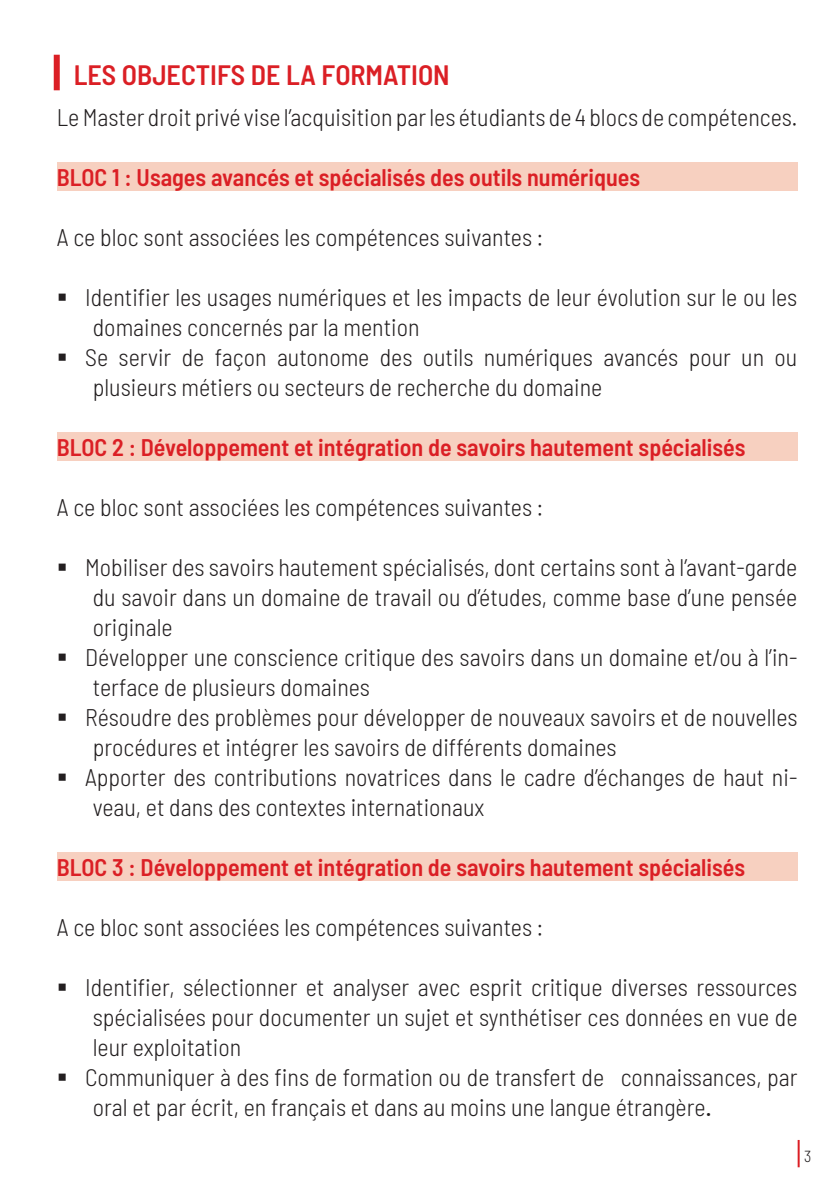
<style>
.page{position:relative;width:840px;height:1191px;background:#fff}
.page>*{position:absolute;margin:0;border:0;box-sizing:border-box;transform-origin:0 0}
.t1{font:600 semi-condensed 28px "Barlow";color:#db1f25}
.t2{font:300 semi-condensed 24px "Barlow";color:#231f20}
.t3{font:600 semi-condensed 24px "Barlow";color:#db1f25}
.t4{font:300 semi-condensed 16px "Barlow";color:#231f20}
.s1{font-weight:500}
</style>
<div class="page">
<hr style="left:797px;top:1140px;width:2px;height:27px;background:#db1f25">
<div style="left:54px;top:55px;width:6px;height:35px;background:#db1f25"></div>
<div style="left:57px;top:162px;width:740px;height:29px;background:#f7d0c0"></div>
<div style="left:57px;top:432px;width:740px;height:29px;background:#f7d0c0"></div>
<div style="left:57px;top:852px;width:740px;height:29px;background:#f7d0c0"></div>
<p class="t1" style="left:74px;top:54px;width:377px">LES OBJECTIFS DE LA FORMATION</p>
<p class="t2" style="left:57px;top:100px;width:741px">Le Master droit privé vise l’acquisition par les étudiants de 4 blocs de compétences.</p>
<p class="t3" style="left:57px;top:160px;width:584px">BLOC 1 : Usages avancés et spécialisés des outils numériques</p>
<p class="t2" style="left:57px;top:220px;width:487px">A ce bloc sont associées les compétences suivantes :</p>
<p class="t2" style="left:85px;top:280px;width:713px">Identifier les usages numériques et les impacts de leur évolution sur le ou les</p>
<p class="t2" style="left:93px;top:310px;width:328px">domaines concernés par la mention</p>
<p class="t2" style="left:85px;top:340px;width:713px">Se servir de façon autonome des outils numériques avancés pour un ou</p>
<p class="t2" style="left:93px;top:370px;width:510px">plusieurs métiers ou secteurs de recherche du domaine</p>
<p class="t3" style="left:57px;top:430px;width:689px">BLOC 2 : Développement et intégration de savoirs hautement spécialisés</p>
<p class="t2" style="left:57px;top:490px;width:487px">A ce bloc sont associées les compétences suivantes :</p>
<p class="t2" style="left:85px;top:550px;width:713px">Mobiliser des savoirs hautement spécialisés, dont certains sont à l’avant-garde</p>
<p class="t2" style="left:93px;top:580px;width:705px">du savoir dans un domaine de travail ou d’études, comme base d’une pensée</p>
<p class="t2" style="left:93px;top:610px;width:81px">originale</p>
<p class="t2" style="left:85px;top:640px;width:713px">Développer une conscience critique des savoirs dans un domaine et/ou à l’in-</p>
<p class="t2" style="left:93px;top:670px;width:278px">terface de plusieurs domaines</p>
<p class="t2" style="left:85px;top:700px;width:713px">Résoudre des problèmes pour développer de nouveaux savoirs et de nouvelles</p>
<p class="t2" style="left:93px;top:730px;width:525px">procédures et intégrer les savoirs de différents domaines</p>
<p class="t2" style="left:85px;top:760px;width:713px">Apporter des contributions novatrices dans le cadre d’échanges de haut ni-</p>
<p class="t2" style="left:93px;top:790px;width:393px">veau, et dans des contextes internationaux</p>
<p class="t3" style="left:57px;top:850px;width:689px">BLOC 3 : Développement et intégration de savoirs hautement spécialisés</p>
<p class="t2" style="left:57px;top:910px;width:487px">A ce bloc sont associées les compétences suivantes :</p>
<p class="t2" style="left:85px;top:970px;width:713px">Identifier, sélectionner et analyser avec esprit critique diverses ressources</p>
<p class="t2" style="left:93px;top:1000px;width:705px">spécialisées pour documenter un sujet et synthétiser ces données en vue de</p>
<p class="t2" style="left:93px;top:1030px;width:150px">leur exploitation</p>
<p class="t2" style="left:85px;top:1060px;width:713px">Communiquer à des fins de formation ou de transfert de connaissances, par</p>
<p class="t2" style="left:93px;top:1090px;width:619px">oral et par écrit, en français et dans au moins une langue étrangère<span class="s1">.</span></p>
<p class="t4" style="left:803px;top:1144px;width:9px">3</p>
</div>
